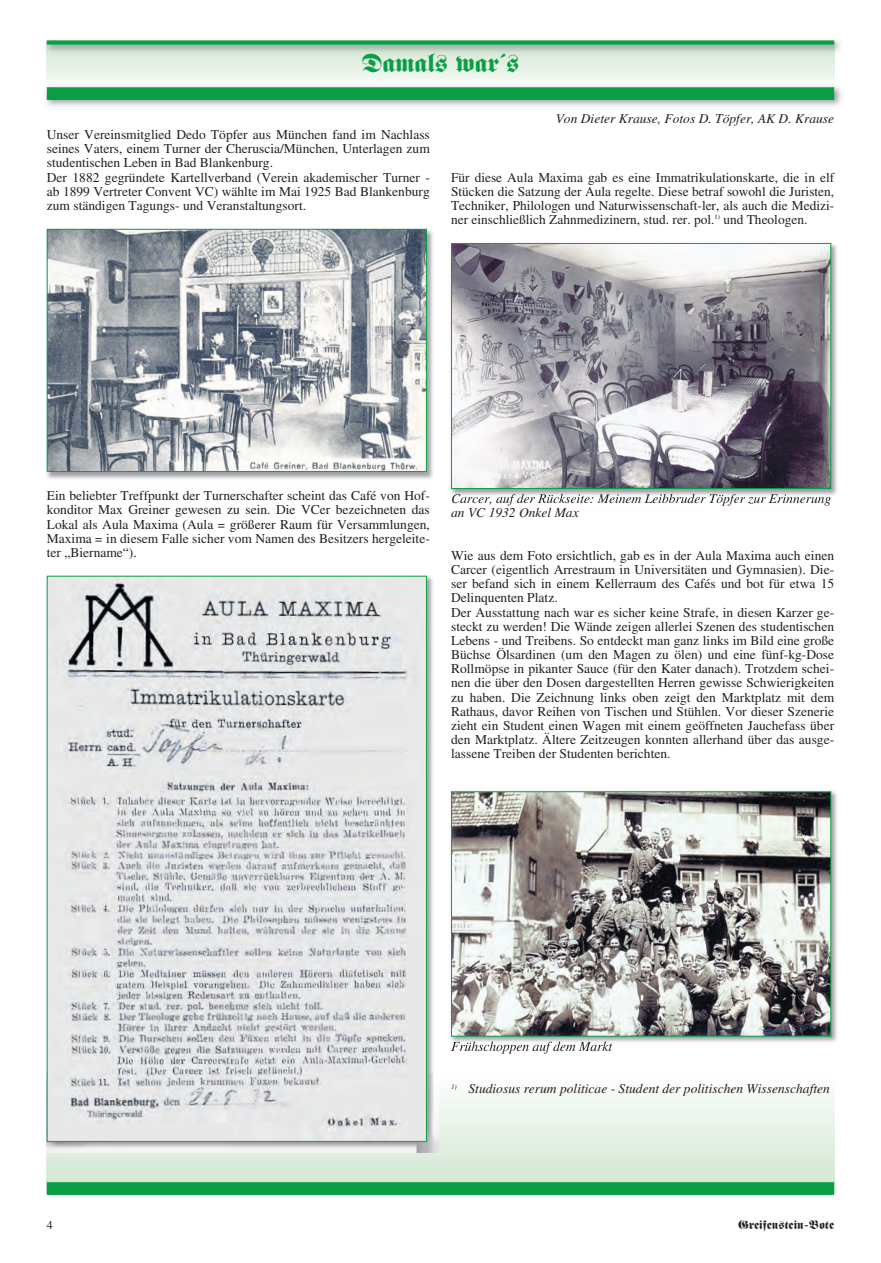
<style>
.page{position:relative;width:881px;height:1263px;background:#fff}
.page>*{position:absolute;margin:0;border:0;box-sizing:border-box;transform-origin:0 0}
.t1{font:25.5px "Fette Fraktur LT";color:#0a9f46}
.t2{font:13.5px/14.1px "Times LT";color:#231f20;text-align:justify}
.t3{font:italic 13.5px/14.2px "Times LT";color:#231f20}
.t4{font:12px "Fette Fraktur LT";color:#231f20}
.t5{font:12px "Times LT";color:#231f20}
</style>
<div class="page">
<svg style="left:47px;top:1097px;width:786px;height:85px;background:#e0eee1"></svg>
<div style="left:47px;top:1182px;width:786px;height:13px;background:#0a9f46"></div>
<img style="left:450px;top:243px;width:387px;height:257px">
<img style="left:452px;top:494px;width:57px;height:6px">
<img style="left:453px;top:245px;width:375px;height:242px">
<div style="left:451px;top:243px;width:379px;height:246px;border:1px solid #0a9f46"></div>
<img style="left:450px;top:791px;width:387px;height:257px">
<img style="left:452px;top:1041px;width:36px;height:7px">
<img style="left:453px;top:793px;width:375px;height:241px">
<div style="left:451px;top:791px;width:379px;height:245px;border:1px solid #0a9f46"></div>
<div style="left:47px;top:42px;width:786px;height:48px;background:#e8f3e8"></div>
<img style="left:45px;top:79px;width:796px;height:27px">
<div style="left:47px;top:79px;width:786px;height:8px;background:#f5faf6"></div>
<div style="left:47px;top:87px;width:786px;height:13px;background:#0a9f46"></div>
<div style="left:47px;top:40px;width:786px;height:5px;background:#0a9f46"></div>
<img style="left:46px;top:575px;width:392px;height:578px">
<img style="left:49px;top:578px;width:375px;height:562px">
<img style="left:46px;top:228px;width:387px;height:251px">
<img style="left:49px;top:231px;width:375px;height:239px">
<div style="left:47px;top:229px;width:379px;height:243px;border:1px solid #0a9f46"></div>
<h1 class="t1" style="left:362px;top:54px;width:158px">Damals war´s</h1>
<p class="t3" style="left:555px;top:111px;width:280px">Von Dieter Krause, Fotos D. Töpfer, AK D. Krause</p>
<p class="t2" style="left:47px;top:127px;width:384px;text-align:left">Unser Vereinsmitglied Dedo Töpfer aus München fand im Nachlass seines Vaters, einem Turner der Cheruscia/München, Unterlagen zum studentischen Leben in Bad Blankenburg.<br>Der 1882 gegründete Kartellverband (Verein akademischer Turner - ab 1899 Vertreter Convent VC) wählte im Mai 1925 Bad Blankenburg zum ständigen Tagungs- und Veranstaltungsort.</p>
<p class="t2" style="left:451px;top:170px;width:384px">Für diese Aula Maxima gab es eine Immatrikulationskarte, die in elf Stücken die Satzung der Aula regelte. Diese betraf sowohl die Juristen, Techniker, Philologen und Naturwissenschaft-ler, als auch die Medizi&shy;ner einschließlich Zahnmedizinern, stud. rer. pol.<sup>1)</sup> und Theologen.</p>
<p class="t2" style="left:47px;top:488px;width:384px">Ein beliebter Treffpunkt der Turnerschafter scheint das Café von Hof&shy;konditor Max Greiner gewesen zu sein. Die VCer bezeichneten das Lokal als Aula Maxima (Aula = größerer Raum für Versammlungen, Maxima = in diesem Falle sicher vom Namen des Besitzers hergeleite&shy;ter „Biername“).</p>
<p class="t3" style="left:451px;top:491px;width:381px">Carcer, auf der Rückseite: Meinem Leibbruder Töpfer zur Erinnerung an VC 1932 Onkel Max</p>
<p class="t2" style="left:451px;top:548px;width:384px;text-align:left">Wie aus dem Foto ersichtlich, gab es in der Aula Maxima auch einen Carcer (eigentlich Arrestraum in Universitäten und Gymnasien). Die&shy;ser befand sich in einem Kellerraum des Cafés und bot für etwa 15<br>Delinquenten Platz.<br>Der Ausstattung nach war es sicher keine Strafe, in diesen Karzer ge&shy;steckt zu werden! Die Wände zeigen allerlei Szenen des studentischen Lebens - und Treibens. So entdeckt man ganz links im Bild eine große Büchse Ölsardinen (um den Magen zu ölen) und eine fünf-kg-Dose Rollmöpse in pikanter Sauce (für den Kater danach). Trotzdem schei&shy;nen die über den Dosen dargestellten Herren gewisse Schwierigkeiten zu haben. Die Zeichnung links oben zeigt den Marktplatz mit dem Rathaus, davor Reihen von Tischen und Stühlen. Vor dieser Szenerie zieht ein Student einen Wagen mit einem geöffneten Jauchefass über den Marktplatz. Ältere Zeitzeugen konnten allerhand über das ausge&shy;lassene Treiben der Studenten berichten.</p>
<p class="t3" style="left:451px;top:1039px;width:162px">Frühschoppen auf dem Markt</p>
<p class="t3" style="left:451px;top:1081px;width:380px"><sup>1)</sup> Studiosus rerum politicae - Student der politischen Wissenschaften</p>
<p class="t5" style="left:47px;top:1218px;width:7px">4</p>
<p class="t4" style="left:737px;top:1220px;width:97px">Greifenstein-Bote</p>
</div>
